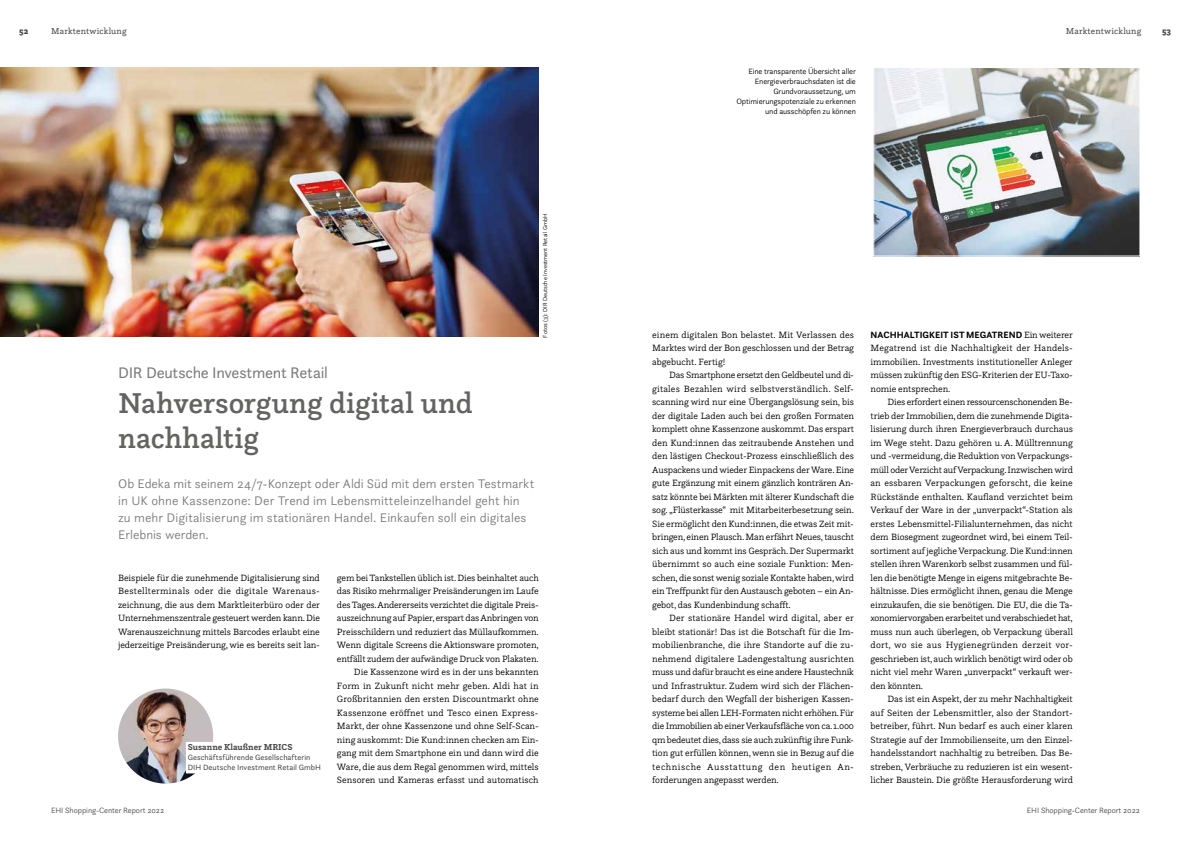
<style>
.page{position:relative;width:1191px;height:842px;background:#fff}
.page>*{position:absolute;margin:0;border:0;box-sizing:border-box;transform-origin:0 0}
.t1{font:500 30px/35px "Questa Slab";color:#636362}
.t2{font:16px "Questa Sans";letter-spacing:-.015em;color:#7b7b7a}
.t3{font:300 13px/17px "Questa Sans";color:#7b7b7a}
.t4{font:300 9.5px/13.5px "Questa Slab";letter-spacing:-.01em;color:#000;text-align:justify}
.t5{font:700 9.5px "Questa Sans";letter-spacing:.005em;color:#000}
.t6{font:9px "Questa Slab";letter-spacing:.015em;color:#494948}
.t7{font:700 9px "Questa Slab";letter-spacing:.005em;color:#494948}
.t8{font:900 9px "Questa Slab";color:#494948}
.t9{font:300 8px/10px "Questa Sans";letter-spacing:-.01em;color:#000;text-align:right}
.t10{font:8px/10px "Questa Sans";letter-spacing:.005em;color:#494948}
.t11{font:300 8px "Questa Sans";letter-spacing:-.01em;color:#494948}
.t12{font:300 6px "Questa Sans";color:#000}
.s1{font-family:"Questa Slab";font-weight:300}
</style>
<div class="page">
<img style="left:875px;top:69px;width:263px;height:185px">
<div style="left:873px;top:67px;width:267px;height:189px;border:1px solid #fff"></div>
<img style="left:0;top:68px;width:539px;height:269px">
<img style="left:118px;top:689px;width:95px;height:94px;border-radius:47px">
<div style="left:186px;top:742px;width:107px;height:11px;background:#fff"></div>
<div style="left:186px;top:752px;width:124px;height:11px;background:#fff"></div>
<div style="left:186px;top:762px;width:135px;height:11px;background:#fff"></div>
<p class="t8" style="left:19px;top:25px;width:11px">52</p>
<p class="t6" style="left:51px;top:25px;width:77px">Marktentwicklung</p>
<p class="t6" style="left:1065px;top:25px;width:77px">Marktentwicklung</p>
<p class="t8" style="left:1162px;top:25px;width:11px">53</p>
<p class="t12" style="left:541px;top:338px;width:125px;rotate:-90deg">Fotos (3): DIR Deutsche Investment Retail GmbH</p>
<h2 class="t2" style="left:118px;top:363px;width:211px">DIR Deutsche Investment Retail</h2>
<h1 class="t1" style="left:118px;top:385px;width:356px">Nahversorgung digital und nachhaltig</h1>
<p class="t3" style="left:118px;top:475px;width:417px">Ob Edeka mit seinem 24/7-Konzept oder Aldi Süd mit dem ersten Testmarkt in UK ohne Kassenzone: Der Trend im Lebensmitteleinzelhandel geht hin zu mehr Digitalisierung im stationären Handel. Einkaufen soll ein digitales Erlebnis werden.</p>
<p class="t4" style="left:118px;top:570px;width:203px">Beispiele für die zunehmende Digitalisierung sind Bestellterminals oder die digitale Warenaus&shy;zeichnung, die aus dem Marktleiterbüro oder der Unternehmenszentrale gesteuert werden kann. Die Warenauszeichnung mittels Barcodes erlaubt eine jederzeitige Preisänderung, wie es bereits seit lan-</p>
<p class="t4" style="left:337px;top:570px;width:203px;text-align:right">gem bei Tankstellen üblich ist. Dies beinhaltet auch das Risiko mehrmaliger Preisänderungen im Laufe des Tages. Andererseits verzichtet die digitale Preis&shy;auszeichnung auf Papier, erspart das Anbringen von Preisschildern und reduziert das Müllaufkommen.<br>Wenn digitale Screens die Aktionsware promoten, entfällt zudem der aufwändige Druck von Plakaten.<br>Die Kassenzone wird es in der uns bekannten Form in Zukunft nicht mehr geben. Aldi hat in Großbritannien den ersten Discountmarkt ohne Kassenzone eröffnet und Tesco einen Express-Markt, der ohne Kassenzone und ohne Self-Scan&shy;ning auskommt: Die Kund:innen checken am Ein&shy;gang mit dem Smartphone ein und dann wird die Ware, die aus dem Regal genommen wird, mittels Sensoren und Kameras erfasst und automatisch</p>
<p class="t7" style="left:188px;top:741px;width:106px">Susanne Klaußner MRICS</p>
<p class="t10" style="left:188px;top:752px;width:135px">Geschäftsführende Gesellschafterin<br>DIH Deutsche Investment Retail GmbH</p>
<p class="t9" style="left:736px;top:66px;width:121px">Eine transparente Übersicht aller<br>Energieverbrauchsdaten ist die<br>Grundvoraussetzung, um<br>Optimierungspotenziale zu erkennen und ausschöpfen zu können</p>
<p class="t4" style="left:652px;top:327px;width:203px">einem digitalen Bon belastet. Mit Verlassen des Marktes wird der Bon geschlossen und der Betrag abgebucht. Fertig!</p>
<p class="t4" style="left:652px;top:368px;width:203px;text-indent:17px">Das Smartphone ersetzt den Geldbeutel und di&shy;gitales Bezahlen wird selbstverständlich. Self&shy;scanning wird nur eine Übergangslösung sein, bis der digitale Laden auch bei den großen Formaten komplett ohne Kassenzone auskommt. Das erspart den Kund:innen das zeitraubende Anstehen und den lästigen Checkout-Prozess einschließlich des Auspackens und wieder Einpackens der Ware. Eine gute Ergänzung mit einem gänzlich konträren An&shy;satz könnte bei Märkten mit älterer Kundschaft die sog. „Flüsterkasse“ mit Mitarbeiterbesetzung sein.<br>Sie ermöglicht den Kund:innen, die etwas Zeit mit&shy;bringen, einen Plausch. Man erfährt Neues, tauscht sich aus und kommt ins Gespräch. Der Supermarkt übernimmt so auch eine soziale Funktion: Men&shy;schen, die sonst wenig soziale Kontakte haben, wird ein Treffpunkt für den Austausch geboten – ein An&shy;gebot, das Kundenbindung schafft.</p>
<p class="t4" style="left:652px;top:611px;width:203px;text-indent:17px">Der stationäre Handel wird digital, aber er bleibt stationär! Das ist die Botschaft für die Im&shy;mobilienbranche, die ihre Standorte auf die zu&shy;nehmend digitalere Ladengestaltung ausrichten muss und dafür braucht es eine andere Haustechnik und Infrastruktur. Zudem wird sich der Flächen&shy;bedarf durch den Wegfall der bisherigen Kassen&shy;systeme bei allen LEH-Formaten nicht erhöhen. Für die Immobilien ab einer Verkaufsfläche von ca. 1.000 qm bedeutet dies, dass sie auch zukünftig ihre Funk&shy;tion gut erfüllen können, wenn sie in Bezug auf die technische Ausstattung den heutigen An&shy;forderungen angepasst werden.</p>
<p class="t5" style="left:870px;top:328px;width:204px">NACHHALTIGKEIT IST MEGATREND <span class="s1">Ein weiterer</span></p>
<p class="t4" style="left:870px;top:341px;width:204px">Megatrend ist die Nachhaltigkeit der Handels&shy;immobilien. Investments institutioneller Anleger müssen zukünftig den ESG-Kriterien der EU-Taxo&shy;nomie entsprechen.</p>
<p class="t4" style="left:870px;top:395px;width:204px;text-indent:17px">Dies erfordert einen ressourcenschonenden Be&shy;trieb der Immobilien, dem die zunehmende Digita&shy;lisierung durch ihren Energieverbrauch durchaus im Wege steht. Dazu gehören u. A. Mülltrennung und -vermeidung, die Reduktion von Verpackungs&shy;müll oder Verzicht auf Verpackung. Inzwischen wird an essbaren Verpackungen geforscht, die keine Rückstände enthalten. Kaufland verzichtet beim Verkauf der Ware in der „unverpackt“-Station als erstes Lebensmittel-Filialunternehmen, das nicht dem Biosegment zugeordnet wird, bei einem Teil&shy;sortiment auf jegliche Verpackung. Die Kund:innen stellen ihren Warenkorb selbst zusammen und fül&shy;len die benötigte Menge in eigens mitgebrachte Be&shy;hältnisse. Dies ermöglicht ihnen, genau die Menge einzukaufen, die sie benötigen. Die EU, die die Ta&shy;xonomiervorgaben erarbeitet und verabschiedet hat, muss nun auch überlegen, ob Verpackung überall dort, wo sie aus Hygienegründen derzeit vor&shy;geschrieben ist, auch wirklich benötigt wird oder ob nicht viel mehr Waren „unverpackt“ verkauft wer&shy;den könnten.</p>
<p class="t4" style="left:870px;top:692px;width:204px;text-indent:17px">Das ist ein Aspekt, der zu mehr Nachhaltigkeit auf Seiten der Lebensmittler, also der Standort&shy;betreiber, führt. Nun bedarf es auch einer klaren Strategie auf der Immobilienseite, um den Einzel&shy;handelsstandort nachhaltig zu betreiben. Das Be&shy;streben, Verbräuche zu reduzieren ist ein wesent&shy;licher Baustein. Die größte Herausforderung wird</p>
<p class="t11" style="left:51px;top:805px;width:115px">EHI Shopping-Center Report 2022</p>
<p class="t11" style="left:1026px;top:805px;width:115px">EHI Shopping-Center Report 2022</p>
</div>
